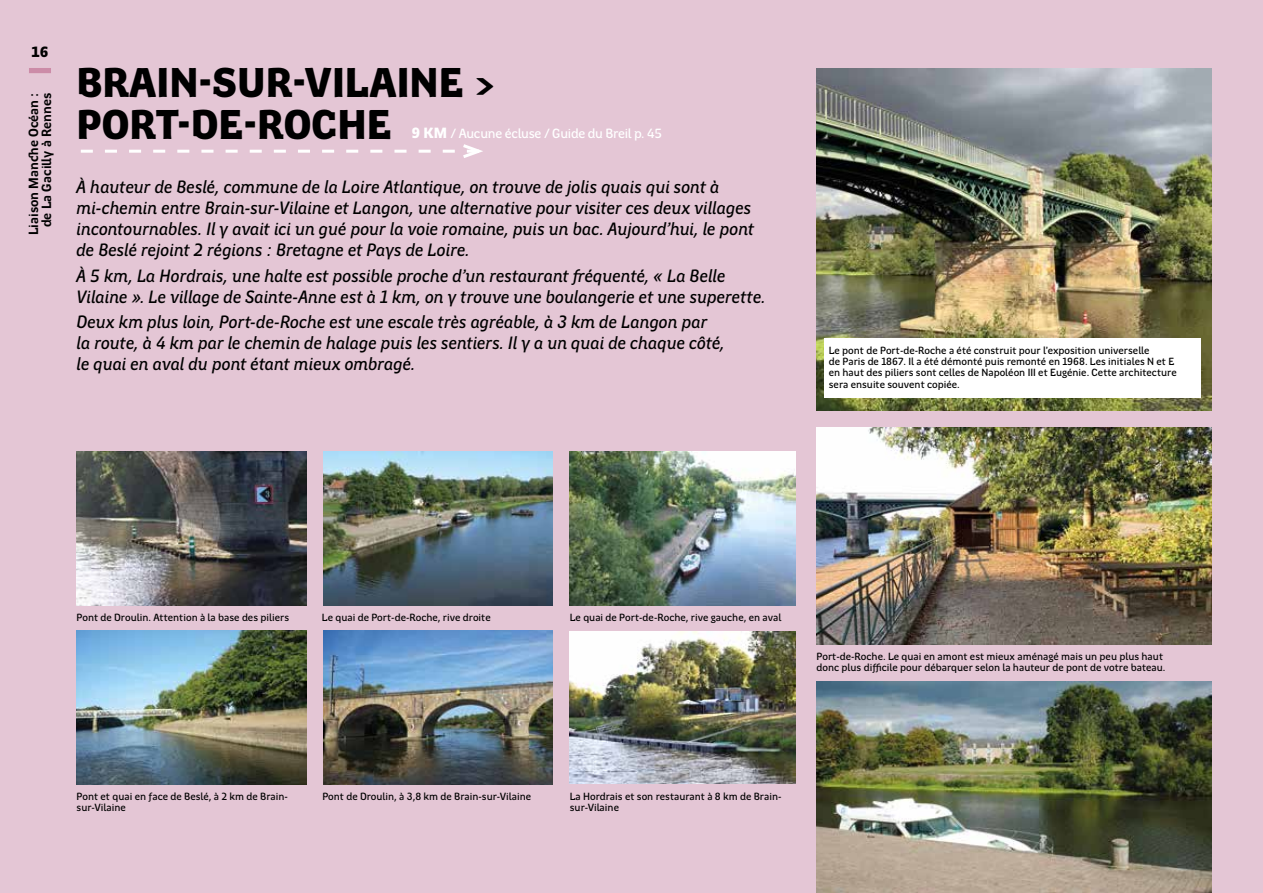
<style>
.page{position:relative;width:1263px;height:893px;background:#e4c6d5}
.page>*{position:absolute;margin:0;border:0;box-sizing:border-box;transform-origin:0 0}
.t1{font:900 42px/42px "Region Bretagne New";color:#000}
.t2{font:italic 500 18px/21px "Region Bretagne New";letter-spacing:-.005em;color:#000}
.t3{font:900 15px "Region Bretagne New";color:#000}
.t4{font:700 13.5px/12.8px "Region Bretagne New";color:#000;text-align:center}
.t5{font:500 13.5px "Region Bretagne New";letter-spacing:-.02em;color:#fff}
.t6{font:500 10.5px/11.2px "Region Bretagne New";color:#000}
.s1{font-weight:900;font-size:15px}
</style>
<div class="page">
<img style="left:816px;top:68px;width:396px;height:342px">
<img style="left:77px;top:631px;width:229px;height:153px">
<img style="left:570px;top:452px;width:225px;height:153px">
<img style="left:77px;top:452px;width:229px;height:153px">
<img style="left:323px;top:452px;width:230px;height:153px">
<img style="left:323px;top:631px;width:230px;height:153px">
<img style="left:570px;top:631px;width:225px;height:153px">
<img style="left:816px;top:427px;width:396px;height:217px">
<img style="left:816px;top:682px;width:396px;height:211px">
<div style="left:29px;top:68px;width:22px;height:5px;background:#cc8ca8"></div>
<div style="left:824px;top:338px;width:377px;height:60px;background:#fff"></div>
<svg style="left:81px;top:144px;width:402px;height:14px"></svg>
<p class="t3" style="left:31px;top:44px;width:19px">16</p>
<p class="t4" style="left:28px;top:235px;width:144px;rotate:-90deg">Liaison Manche Océan : de La Gacilly à Rennes</p>
<h1 class="t1" style="left:77px;top:63px;width:422px">BRAIN-SUR-VILAINE &gt;<br>PORT-DE-ROCHE</h1>
<p class="t2" style="left:77px;top:177px;width:679px">À hauteur de Beslé, commune de la Loire Atlantique, on trouve de jolis quais qui sont à mi-chemin entre Brain-sur-Vilaine et Langon, une alternative pour visiter ces deux villages incontournables. Il y avait ici un gué pour la voie romaine, puis un bac. Aujourd’hui, le pont de Beslé rejoint 2 régions : Bretagne et Pays de Loire.</p>
<p class="t2" style="left:77px;top:265px;width:691px">À 5 km, La Hordrais, une halte est possible proche d’un restaurant fréquenté, « La Belle<br>Vilaine ». Le village de Sainte-Anne est à 1 km, on y trouve une boulangerie et une superette.</p>
<p class="t2" style="left:77px;top:312px;width:650px">Deux km plus loin, Port-de-Roche est une escale très agréable, à 3 km de Langon par la route, à 4 km par le chemin de halage puis les sentiers. Il y a un quai de chaque côté, le quai en aval du pont étant mieux ombragé.</p>
<p class="t5" style="left:411px;top:126px;width:252px"><span class="s1">9 KM</span> / Aucune écluse / Guide du Breil p. 45</p>
<p class="t6" style="left:829px;top:345px;width:349px">Le pont de Port-de-Roche a été construit pour l’exposition universelle<br>de Paris de 1867. Il a été démonté puis remonté en 1968. Les initiales N et E en haut des piliers sont celles de Napoléon III et Eugénie. Cette architecture sera ensuite souvent copiée.</p>
<p class="t6" style="left:77px;top:612px;width:214px">Pont de Droulin. Attention à la base des piliers</p>
<p class="t6" style="left:322px;top:612px;width:170px">Le quai de Port-de-Roche, rive droite</p>
<p class="t6" style="left:570px;top:612px;width:213px">Le quai de Port-de-Roche, rive gauche, en aval</p>
<p class="t6" style="left:816px;top:651px;width:350px">Port-de-Roche. Le quai en amont est mieux aménagé mais un peu plus haut donc plus difficile pour débarquer selon la hauteur de pont de votre bateau.</p>
<p class="t6" style="left:77px;top:791px;width:213px">Pont et quai en face de Beslé, à 2 km de Brain&shy;sur-Vilaine</p>
<p class="t6" style="left:322px;top:791px;width:210px">Pont de Droulin, à 3,8 km de Brain-sur-Vilaine</p>
<p class="t6" style="left:570px;top:791px;width:213px">La Hordrais et son restaurant à 8 km de Brain&shy;sur-Vilaine</p>
</div>
